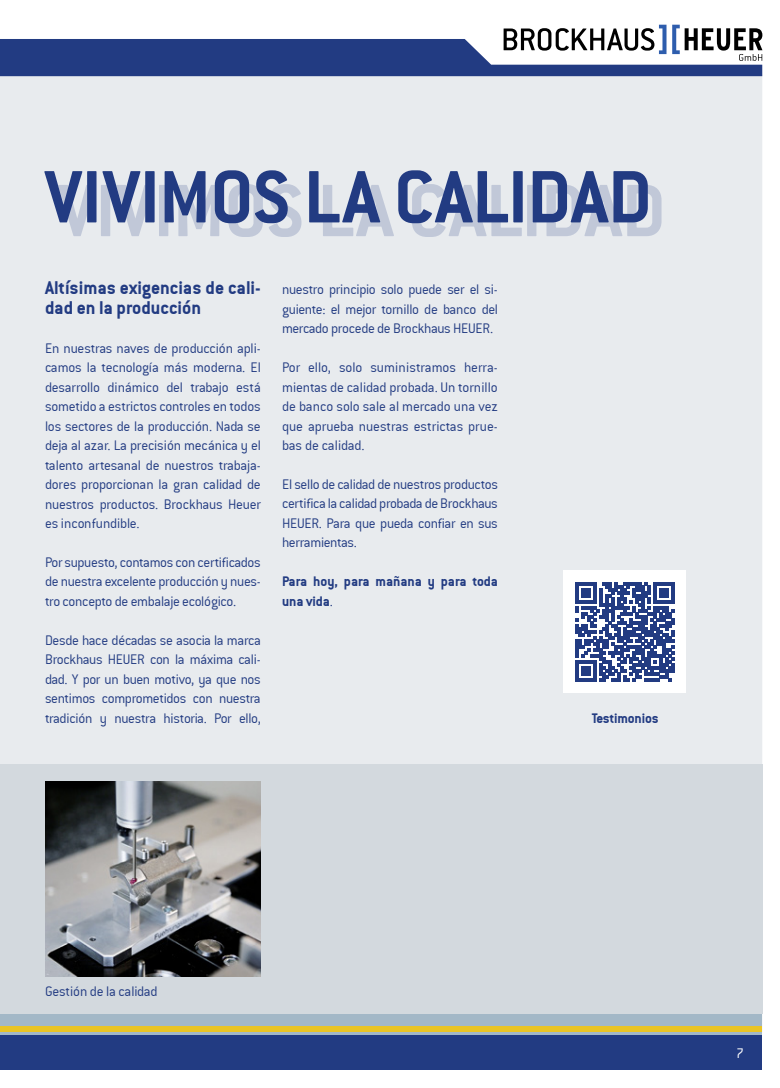
<style>
.page{position:relative;width:780px;height:1088px;background:#fff}
.page>*{position:absolute;margin:0;border:0;box-sizing:border-box;transform-origin:0 0}
.t1{font:81.38px "Conduit ITCTT Bold";color:#223b82}
.t2{font:20px/19.5px "Conduit ITCTT Bold";color:#223b82}
.t3{font:15px/19.5px "Conduit ITCTT Light";letter-spacing:-.02em;color:#223b82;text-align:justify}
.t4{font:15px/19.5px "Conduit ITCTT Bold";letter-spacing:-.01em;color:#223b82}
.t5{font:15px "Conduit ITCTT Light";color:#fff}
.s1{font-family:"Conduit ITCTT Light"}
</style>
<div class="page">
<div style="left:0;top:75px;width:762px;height:957px;background:#e8ebee"></div>
<div style="left:0;top:1013px;width:762px;height:23px;background:#a3b8c7"></div>
<div style="left:0;top:1026px;width:762px;height:5px;background:#e9c425"></div>
<svg style="left:0;top:25px;width:762px;height:51px"></svg>
<div style="left:0;top:1035px;width:762px;height:35px;background:#223b82"></div>
<div style="left:0;top:764px;width:762px;height:249px;background:#d3d9de"></div>
<img style="left:45px;top:781px;width:216px;height:195px">
<div style="left:563px;top:570px;width:123px;height:123px;background:#fff"></div>
<svg style="left:575px;top:582px;width:99px;height:99px"></svg>
<h1 class="t1" style="left:45px;top:149px;width:608px">VIVIMOS LA CALIDAD</h1>
<h1 class="t1" style="left:59px;top:163px;width:608px">VIVIMOS LA CALIDAD</h1>
<h2 class="t2" style="left:45px;top:278px;width:217px">Altísimas exigencias de cali&shy;dad en la producción</h2>
<p class="t3" style="left:45px;top:338px;width:217px">En nuestras naves de producción apli&shy;camos la tecnología más moderna. El desarrollo dinámico del trabajo está sometido a estrictos controles en todos los sectores de la producción. Nada se deja al azar. La precisión mecánica y el talento artesanal de nuestros trabaja&shy;dores proporcionan la gran calidad de nuestros productos. Brockhaus Heuer es inconfundible.</p>
<p class="t3" style="left:45px;top:552px;width:217px">Por supuesto, contamos con certificados de nuestra excelente producción y nues&shy;tro concepto de embalaje ecológico.</p>
<p class="t3" style="left:45px;top:630px;width:217px">Desde hace décadas se asocia la marca Brockhaus HEUER con la máxima cali&shy;dad. Y por un buen motivo, ya que nos sentimos comprometidos con nuestra tradición y nuestra historia. Por ello,</p>
<p class="t3" style="left:282px;top:280px;width:217px">nuestro principio solo puede ser el si&shy;guiente: el mejor tornillo de banco del mercado procede de Brockhaus HEUER.</p>
<p class="t3" style="left:282px;top:358px;width:217px">Por ello, solo suministramos herra&shy;mientas de calidad probada. Un tornillo de banco solo sale al mercado una vez que aprueba nuestras estrictas prue&shy;bas de calidad.</p>
<p class="t3" style="left:282px;top:474px;width:217px">El sello de calidad de nuestros productos certifica la calidad probada de Brockhaus HEUER. Para que pueda confiar en sus herramientas.</p>
<p class="t4" style="left:282px;top:572px;width:217px">Para hoy, para mañana y para toda una vida<span class="s1">.</span></p>
<p class="t4" style="left:591px;top:708px;width:68px">Testimonios</p>
<p class="t3" style="left:45px;top:981px;width:114px">Gestión de la calidad</p>
<p class="t5" style="left:736px;top:1045px;width:9px">7</p>
</div>
